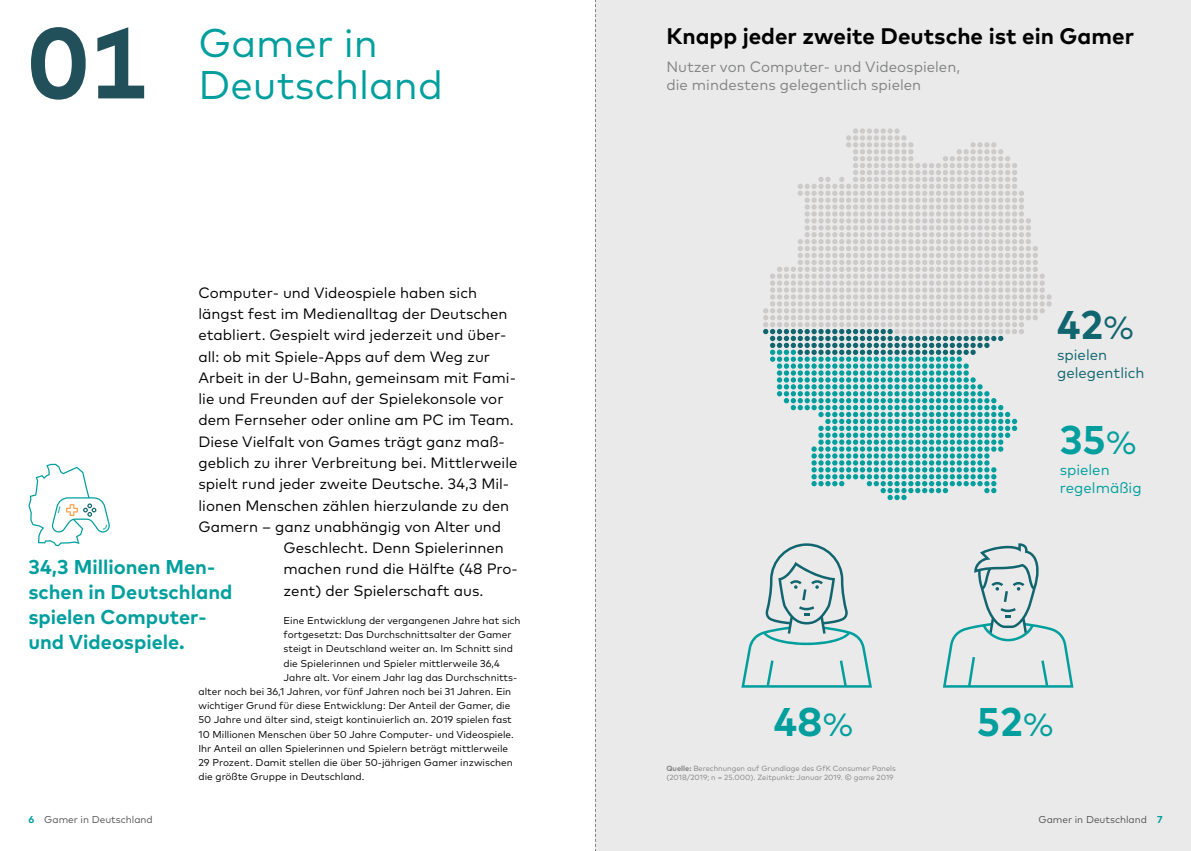
<style>
.page{position:relative;width:1191px;height:851px;background:#fff}
.page>*{position:absolute;margin:0;border:0;box-sizing:border-box;transform-origin:0 0}
.t1{font:700 100px "Mark OT";color:#21505a}
.t2{font:40px "Mark OT";color:#009f9e}
.t3{font:700 40px "Mark OT";color:#009f9e}
.t4{font:700 40px "Mark OT";color:#10656f}
.t5{font:700 22.5px "Mark OT";color:#000}
.t6{font:700 20px/24.8px "Mark OT";color:#009f9e}
.t7{font:15px "Mark OT";color:#000}
.t8{font:15px/17.8px "Mark OT";color:#828484}
.t9{font:15px/18px "Mark OT";color:#10656f}
.t10{font:15px/18px "Mark OT";color:#009f9e}
.t11{font:10px "Mark OT";color:#000}
.t12{font:10px "Mark OT";color:#545453}
.t13{font:7.5px/9px "Mark OT";color:#828484}
.s1{font-weight:700}
.s2{font-weight:400;font-size:32px}
.s3{font-weight:700;color:#009f9e}
</style>
<div class="page">
<div style="left:595px;top:0;width:596px;height:850px;background:#ebeaea"></div>
<svg style="left:763px;top:128px;width:288px;height:372px"></svg>
<svg style="left:741px;top:543px;width:131px;height:144px"></svg>
<svg style="left:943px;top:543px;width:130px;height:144px"></svg>
<svg style="left:28px;top:463px;width:82px;height:83px"></svg>
<svg style="left:595px;top:0;width:1px;height:850px"></svg>
<h1 class="t1" style="left:28px;top:-2px;width:121px">01</h1>
<h2 class="t2" style="left:198px;top:18px;width:181px">Gamer in</h2>
<h2 class="t2" style="left:198px;top:60px;width:246px">Deutschland</h2>
<h3 class="t5" style="left:666px;top:22px;width:469px">Knapp jeder zweite Deutsche ist ein Gamer</h3>
<h3 class="t8" style="left:666px;top:58px;width:295px">Nutzer von Computer- und Videospielen, die mindestens gelegentlich spielen</h3>
<h3 class="t7" style="left:198px;top:283px;width:280px">Computer- und Videospiele haben sich</h3>
<h3 class="t7" style="left:198px;top:304px;width:310px">längst fest im Medienalltag der Deutschen</h3>
<h3 class="t7" style="left:198px;top:326px;width:309px">etabliert. Gespielt wird jederzeit und über-</h3>
<h3 class="t7" style="left:198px;top:347px;width:293px">all: ob mit Spiele-Apps auf dem Weg zur</h3>
<h3 class="t7" style="left:198px;top:368px;width:319px">Arbeit in der U-Bahn, gemeinsam mit Fami-</h3>
<h3 class="t7" style="left:198px;top:389px;width:306px">lie und Freunden auf der Spielekonsole vor</h3>
<h3 class="t7" style="left:198px;top:411px;width:317px">dem Fernseher oder online am PC im Team.</h3>
<h3 class="t7" style="left:198px;top:432px;width:308px">Diese Vielfalt von Games trägt ganz maß-</h3>
<h3 class="t7" style="left:198px;top:453px;width:320px">geblich zu ihrer Verbreitung bei. Mittlerweile</h3>
<h3 class="t7" style="left:198px;top:474px;width:312px">spielt rund jeder zweite Deutsche. 34,3 Mil-</h3>
<h3 class="t7" style="left:198px;top:496px;width:312px">lionen Menschen zählen hierzulande zu den</h3>
<h3 class="t7" style="left:198px;top:517px;width:304px">Gamern – ganz unabhängig von Alter und</h3>
<h3 class="t7" style="left:283px;top:538px;width:222px">Geschlecht. Denn Spielerinnen</h3>
<h3 class="t7" style="left:283px;top:559px;width:236px">machen rund die Hälfte (48 Pro-</h3>
<h3 class="t7" style="left:283px;top:581px;width:201px">zent) der Spielerschaft aus.</h3>
<p class="t11" style="left:283px;top:614px;width:238px">Eine Entwicklung der vergangenen Jahre hat sich</p>
<p class="t11" style="left:283px;top:628px;width:229px">fortgesetzt: Das Durchschnittsalter der Gamer</p>
<p class="t11" style="left:283px;top:642px;width:231px">steigt in Deutschland weiter an. Im Schnitt sind</p>
<p class="t11" style="left:283px;top:656px;width:218px">die Spielerinnen und Spieler mittlerweile 36,4</p>
<p class="t11" style="left:283px;top:671px;width:235px">Jahre alt. Vor einem Jahr lag das Durchschnitts-</p>
<p class="t11" style="left:198px;top:685px;width:314px">alter noch bei 36,1 Jahren, vor fünf Jahren noch bei 31 Jahren. Ein</p>
<p class="t11" style="left:198px;top:699px;width:313px">wichtiger Grund für diese Entwicklung: Der Anteil der Gamer, die</p>
<p class="t11" style="left:198px;top:713px;width:315px">50 Jahre und älter sind, steigt kontinuierlich an. 2019 spielen fast</p>
<p class="t11" style="left:198px;top:727px;width:317px">10 Millionen Menschen über 50 Jahre Computer- und Videospiele.</p>
<p class="t11" style="left:198px;top:741px;width:311px">Ihr Anteil an allen Spielerinnen und Spielern beträgt mittlerweile</p>
<p class="t11" style="left:198px;top:756px;width:316px">29 Prozent. Damit stellen die über 50-jährigen Gamer inzwischen</p>
<p class="t11" style="left:198px;top:770px;width:167px">die größte Gruppe in Deutschland.</p>
<p class="t13" style="left:666px;top:763px;width:231px"><span class="s1">Quelle:</span> Berechnungen auf Grundlage des GfK Consumer Panels (2018/2019; n = 25.000). Zeitpunkt: Januar 2019. © game 2019</p>
<h2 class="t4" style="left:1057px;top:299px;width:78px">42<span class="s2">%</span></h2>
<h3 class="t9" style="left:1057px;top:345px;width:89px">spielen gelegentlich</h3>
<h2 class="t3" style="left:1059px;top:414px;width:79px">35<span class="s2">%</span></h2>
<h3 class="t10" style="left:1059px;top:460px;width:83px">spielen regelmäßig</h3>
<h3 class="t6" style="left:28px;top:554px;width:206px">34,3 Millionen Men&shy;schen in Deutschland spielen Computer&shy;und Videospiele.</h3>
<h2 class="t3" style="left:774px;top:695px;width:81px">48<span class="s2">%</span></h2>
<h2 class="t3" style="left:976px;top:695px;width:78px">52<span class="s2">%</span></h2>
<p class="t12" style="left:28px;top:812px;width:126px"><span class="s3">6</span> Gamer in Deutschland</p>
<p class="t12" style="left:1038px;top:812px;width:126px">Gamer in Deutschland <span class="s3">7</span></p>
</div>
